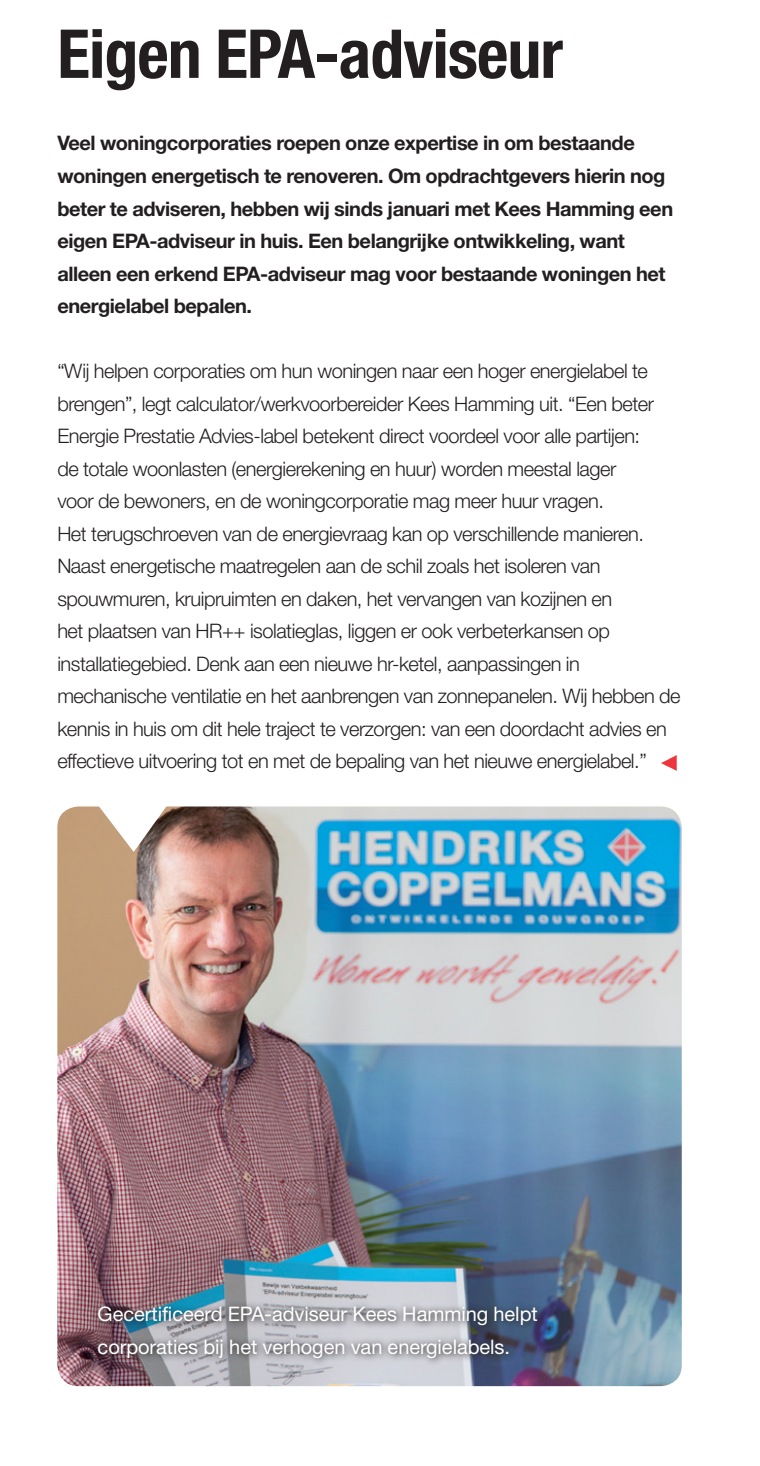
<style>
.page{position:relative;width:760px;height:1466px;background:#fff}
.page>*{position:absolute;margin:0;border:0;box-sizing:border-box;transform-origin:0 0}
.heading{font:700 condensed 67.5px "Helvetica Neue";letter-spacing:-.01em;color:#231f20}
.platte_tekst{font:300 20px/32.5px "Helvetica Neue";letter-spacing:-.025em;color:#231f20}
.inleiding{font:700 20px/32.5px "Helvetica Neue";letter-spacing:-.025em;color:#231f20}
.t1{font:20px/32.5px "Helvetica Neue";letter-spacing:-.005em;color:#fff}
</style>
<div class="page">
<svg style="left:661px;top:755px;width:15px;height:15px"></svg>
<img style="left:57px;top:806px;width:624px;height:579px">
<img style="left:92px;top:1300px;width:453px;height:65px">
<svg style="left:98px;top:806px;width:69px;height:45px"></svg>
<p class="heading" style="left:57px;top:13px;width:507px">Eigen EPA-adviseur</p>
<p class="inleiding" style="left:57px;top:127px;width:617px">Veel woningcorporaties roepen onze expertise in om bestaande woningen energetisch te renoveren. Om opdrachtgevers hierin nog beter te adviseren, hebben wij sinds januari met Kees Hamming een eigen EPA-adviseur in huis. Een belangrijke ontwikkeling, want alleen een erkend EPA-adviseur mag voor bestaande woningen het energielabel bepalen.</p>
<p class="platte_tekst" style="left:57px;top:354px;width:624px">“Wij helpen corporaties om hun woningen naar een hoger energielabel te brengen”, legt calculator/werkvoorbereider Kees Hamming uit. “Een beter Energie Prestatie Advies-label betekent direct voordeel voor alle partijen:<br>de totale woonlasten (energierekening en huur) worden meestal lager<br>voor de bewoners, en de woningcorporatie mag meer huur vragen.<br>Het terugschroeven van de energievraag kan op verschillende manieren.<br>Naast energetische maatregelen aan de schil zoals het isoleren van spouwmuren, kruipruimten en daken, het vervangen van kozijnen en<br>het plaatsen van HR++ isolatieglas, liggen er ook verbeterkansen op installatiegebied. Denk aan een nieuwe hr-ketel, aanpassingen in mechanische ventilatie en het aanbrengen van zonnepanelen. Wij hebben de kennis in huis om dit hele traject te verzorgen: van een doordacht advies en effectieve uitvoering tot en met de bepaling van het nieuwe energielabel.”</p>
<p class="t1" style="left:98px;top:1297px;width:441px">Gecertificeerd EPA-adviseur Kees Hamming helpt corporaties bij het verhogen van energielabels.</p>
</div>
